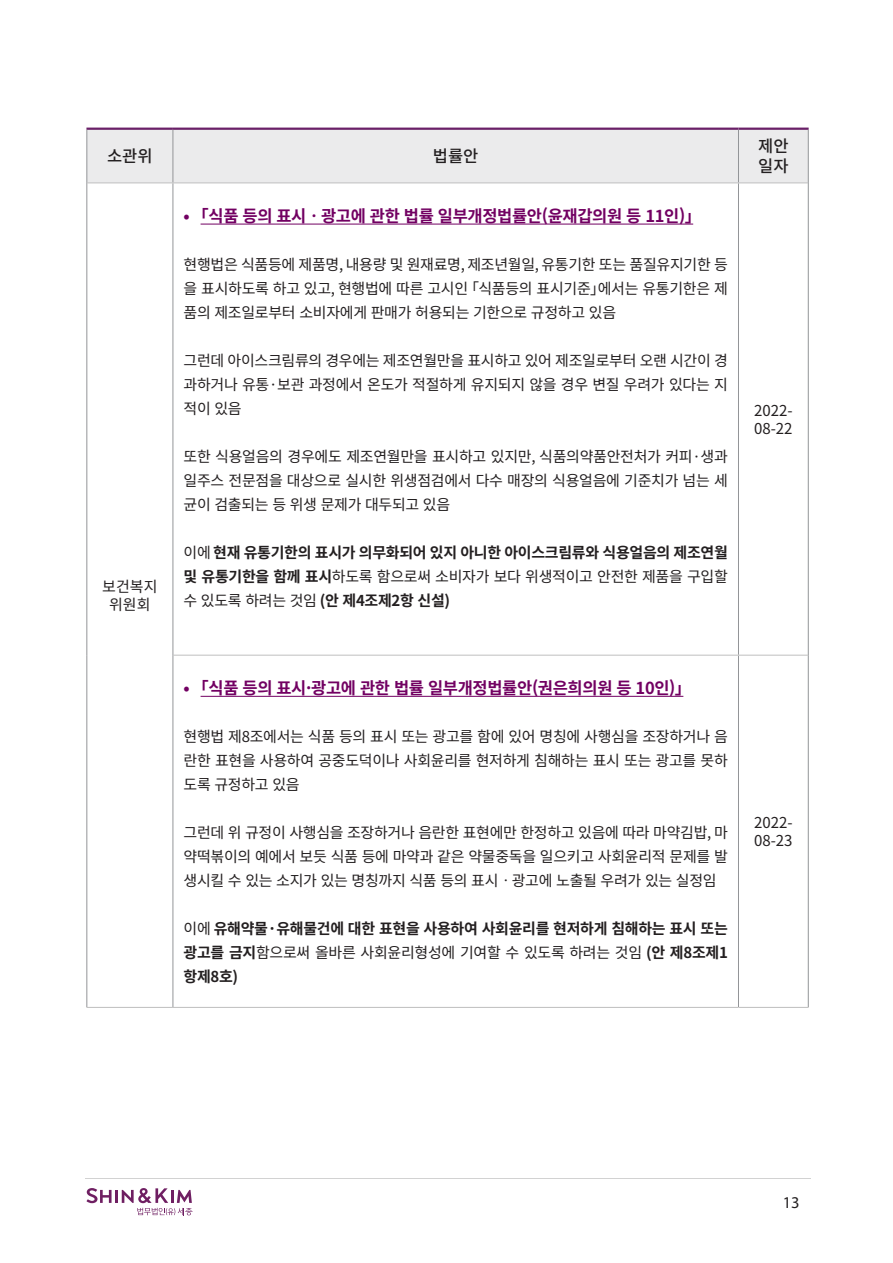
<style>
.page{position:relative;width:893px;height:1263px;background:#fff}
.page>*{position:absolute;margin:0;border:0;box-sizing:border-box;transform-origin:0 0}
.t1{font:700 16.5px "Noto Sans CJ Kkr";letter-spacing:-.02em;color:#720062}
.t2{font:500 16.5px "Noto Sans CJ Kkr";color:#231f20}
.t3{font:16.5px "Myriad Pro";color:#231f20}
.t4{font:15px/24px "Noto Sans CJ Kkr";letter-spacing:-.02em;color:#231f20;text-align:justify}
.t5{font:700 15px/24px "Noto Sans CJ Kkr";letter-spacing:-.02em;color:#231f20;text-align:justify}
.s1{font-weight:400}
</style>
<div class="page">
<svg style="left:86px;top:1188px;width:107px;height:27px"></svg>
<hr style="left:85px;top:1178px;width:726px;height:1px;background:#d2d2d2">
<div style="left:87px;top:130px;width:721px;height:53px;background:#ebebec"></div>
<hr style="left:86px;top:128px;width:87px;height:2px;background:#6a2068">
<hr style="left:173px;top:128px;width:565px;height:2px;background:#6a2068">
<hr style="left:738px;top:128px;width:71px;height:2px;background:#6a2068">
<hr style="left:86px;top:130px;width:1px;height:53px;background:#939598">
<hr style="left:173px;top:130px;width:1px;height:53px;background:#939598">
<hr style="left:738px;top:130px;width:1px;height:53px;background:#939598">
<hr style="left:808px;top:130px;width:1px;height:53px;background:#939598">
<hr style="left:86px;top:183px;width:1px;height:472px;background:#939598">
<hr style="left:173px;top:183px;width:1px;height:472px;background:#939598">
<hr style="left:738px;top:183px;width:1px;height:472px;background:#939598">
<hr style="left:808px;top:183px;width:1px;height:472px;background:#939598">
<hr style="left:86px;top:655px;width:1px;height:352px;background:#939598">
<hr style="left:173px;top:655px;width:1px;height:352px;background:#939598">
<hr style="left:738px;top:655px;width:1px;height:352px;background:#939598">
<hr style="left:808px;top:655px;width:1px;height:352px;background:#939598">
<hr style="left:87px;top:183px;width:86px;height:1px;background:#bfbfbf">
<hr style="left:173px;top:183px;width:565px;height:1px;background:#bfbfbf">
<hr style="left:738px;top:183px;width:70px;height:1px;background:#bfbfbf">
<hr style="left:173px;top:655px;width:565px;height:1px;background:#bfbfbf">
<hr style="left:738px;top:655px;width:70px;height:1px;background:#bfbfbf">
<hr style="left:86px;top:1007px;width:87px;height:1px;background:#bfbfbf">
<hr style="left:173px;top:1007px;width:565px;height:1px;background:#bfbfbf">
<hr style="left:738px;top:1007px;width:71px;height:1px;background:#bfbfbf">
<hr style="left:201px;top:224px;width:492px;height:1px;background:#720062">
<hr style="left:201px;top:696px;width:482px;height:1px;background:#720062">
<p class="t2" style="left:107px;top:147px;width:47px">소관위</p>
<p class="t2" style="left:433px;top:147px;width:47px">법률안</p>
<p class="t4" style="left:102px;top:575px;width:57px">보건복지</p>
<p class="t4" style="left:109px;top:593px;width:43px">위원회</p>
<p class="t1" style="left:184px;top:206px;width:519px">• ｢식품 등의 표시ㆍ광고에 관한 법률 일부개정법률안(윤재갑의원 등 11인)」</p>
<p class="t4" style="left:184px;top:252px;width:546px">현행법은 식품등에 제품명, 내용량 및 원재료명, 제조년월일, 유통기한 또는 품질유지기한 등 을 표시하도록 하고 있고, 현행법에 따른 고시인 「식품등의 표시기준」에서는 유통기한은 제 품의 제조일로부터 소비자에게 판매가 허용되는 기한으로 규정하고 있음</p>
<p class="t4" style="left:184px;top:348px;width:546px">그런데 아이스크림류의 경우에는 제조연월만을 표시하고 있어 제조일로부터 오랜 시간이 경 과하거나 유통·보관 과정에서 온도가 적절하게 유지되지 않을 경우 변질 우려가 있다는 지 적이 있음</p>
<p class="t4" style="left:184px;top:444px;width:546px">또한 식용얼음의 경우에도 제조연월만을 표시하고 있지만, 식품의약품안전처가 커피·생과 일주스 전문점을 대상으로 실시한 위생점검에서 다수 매장의 식용얼음에 기준치가 넘는 세 균이 검출되는 등 위생 문제가 대두되고 있음</p>
<p class="t5" style="left:184px;top:540px;width:546px"><span class="s1">이에</span> 현재 유통기한의 표시가 의무화되어 있지 아니한 아이스크림류와 식용얼음의 제조연월 및 유통기한을 함께 표시<span class="s1">하도록 함으로써 소비자가 보다 위생적이고 안전한 제품을 구입할 수 있도록 하려는 것임</span> (안 제4조제2항 신설)</p>
<p class="t1" style="left:184px;top:678px;width:509px">• ｢식품 등의 표시·광고에 관한 법률 일부개정법률안(권은희의원 등 10인)」</p>
<p class="t4" style="left:184px;top:725px;width:546px">현행법 제8조에서는 식품 등의 표시 또는 광고를 함에 있어 명칭에 사행심을 조장하거나 음 란한 표현을 사용하여 공중도덕이나 사회윤리를 현저하게 침해하는 표시 또는 광고를 못하 도록 규정하고 있음</p>
<p class="t4" style="left:184px;top:821px;width:546px">그런데 위 규정이 사행심을 조장하거나 음란한 표현에만 한정하고 있음에 따라 마약김밥, 마 약떡볶이의 예에서 보듯 식품 등에 마약과 같은 약물중독을 일으키고 사회윤리적 문제를 발 생시킬 수 있는 소지가 있는 명칭까지 식품 등의 표시ㆍ광고에 노출될 우려가 있는 실정임</p>
<p class="t5" style="left:184px;top:917px;width:546px"><span class="s1">이에</span> 유해약물·유해물건에 대한 표현을 사용하여 사회윤리를 현저하게 침해하는 표시 또는 광고를 금지<span class="s1">함으로써 올바른 사회윤리형성에 기여할 수 있도록 하려는 것임</span> (안 제8조제1 항제8호)</p>
<p class="t2" style="left:758px;top:137px;width:32px">제안</p>
<p class="t2" style="left:758px;top:157px;width:32px">일자</p>
<p class="t4" style="left:754px;top:399px;width:40px">2022-</p>
<p class="t4" style="left:754px;top:417px;width:40px">08-22</p>
<p class="t4" style="left:754px;top:811px;width:40px">2022-</p>
<p class="t4" style="left:754px;top:829px;width:40px">08-23</p>
<p class="t3" style="left:783px;top:1192px;width:18px">13</p>
</div>
